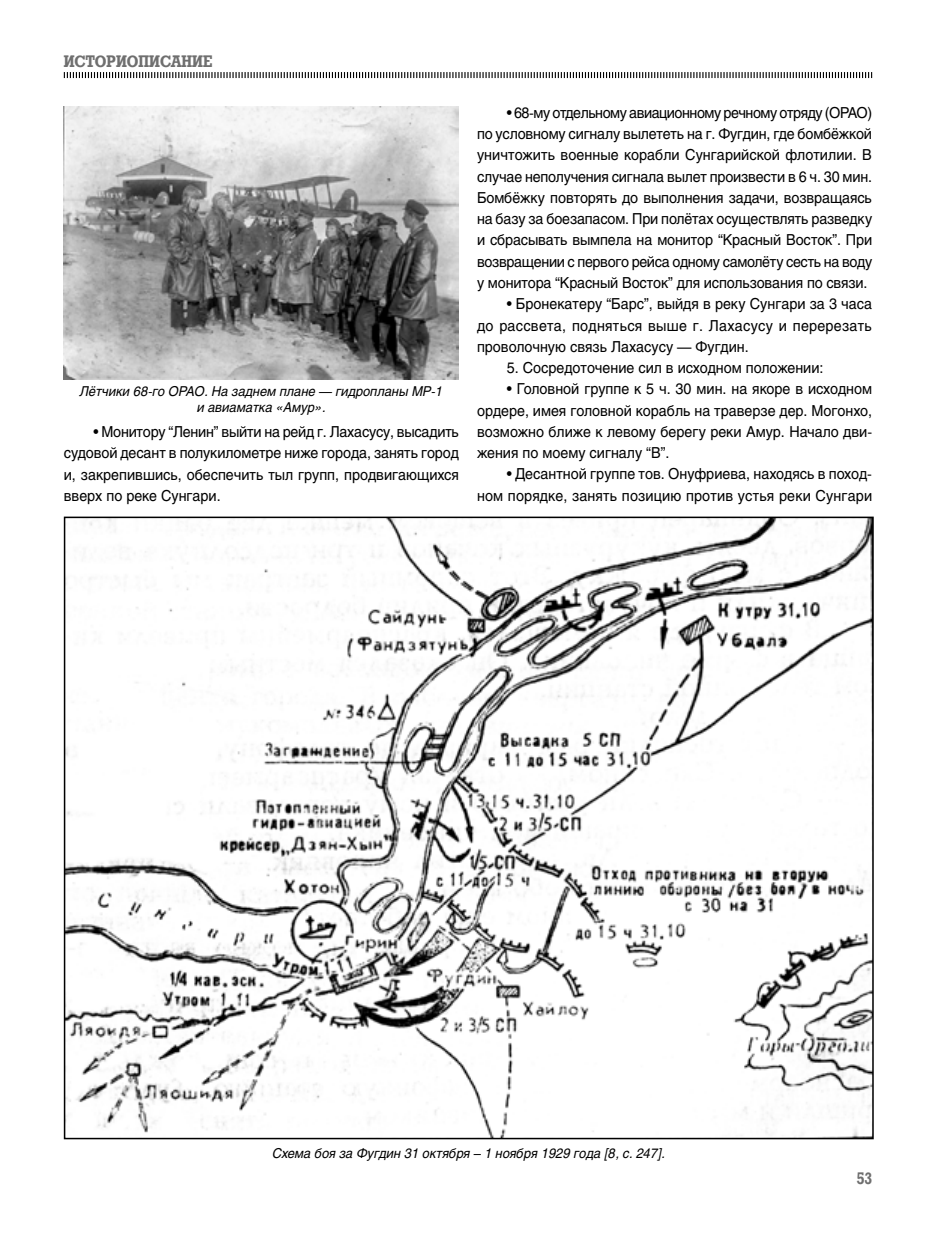
<style>
.page{position:relative;width:936px;height:1234px;background:#fff}
.page>*{position:absolute;margin:0;border:0;box-sizing:border-box;transform-origin:0 0}
.t1{font:700 16.5px "Rodeo";color:#6f6f6f;scale:.9 1}
.t2{font:15px/21.3px "Helios";color:#000;text-align:justify;scale:.95 1}
.t3{font:italic 13.5px/16.2px "Helios";color:#000;text-align:center;scale:.95 1}
</style>
<div class="page">
<svg style="left:63px;top:72px;width:809px;height:7px"></svg>
<img style="left:64px;top:106px;width:395px;height:273px">
<img style="left:67px;top:519px;width:803px;height:616px">
<p class="t1" style="left:64px;top:52px;width:166px">ИСТОРИОПИСАНИЕ</p>
<p class="t3" style="left:80px;top:383px;width:383px">Лётчики 68-го ОРАО. На заднем плане — гидропланы МР-1 и авиаматка «Амур».</p>
<p class="t2" style="left:64px;top:421px;width:417px;text-indent:30px">• Монитору “Ленин” выйти на рейд г. Лахасусу, высадить судовой десант в полукилометре ниже города, занять город и, закрепившись, обеспечить тыл групп, продвигающихся вверх по реке Сунгари.</p>
<p class="t2" style="left:477px;top:102px;width:417px;text-indent:30px">• 68-му отдельному авиационному речному отряду (ОРАО) по условному сигналу вылететь на г. Фугдин, где бомбёжкой уничтожить военные корабли Сунгарийской флотилии. В случае неполучения сигнала вылет произвести в 6 ч. 30 мин.<br>Бомбёжку повторять до выполнения задачи, возвращаясь на базу за боезапасом. При полётах осуществлять разведку и сбрасывать вымпела на монитор “Красный Восток”. При возвращении с первого рейса одному самолёту сесть на воду у монитора “Красный Восток” для использования по связи.</p>
<p class="t2" style="left:477px;top:293px;width:417px;text-indent:30px">• Бронекатеру “Барс”, выйдя в реку Сунгари за 3 часа до рассвета, подняться выше г. Лахасусу и перерезать проволочную связь Лахасусу — Фугдин.</p>
<p class="t2" style="left:506px;top:357px;width:335px">5. Сосредоточение сил в исходном положении:</p>
<p class="t2" style="left:477px;top:378px;width:417px;text-indent:30px">• Головной группе к 5 ч. 30 мин. на якоре в исходном ордере, имея головной корабль на траверзе дер. Могонхо, возможно ближе к левому берегу реки Амур. Начало дви&shy;жения по моему сигналу “В”.</p>
<p class="t2" style="left:477px;top:463px;width:417px;text-align:right">• Десантной группе тов. Онуфриева, находясь в поход&shy;ном порядке, занять позицию против устья реки Сунгари</p>
<p class="t3" style="left:272px;top:1144px;width:415px">Схема боя за Фугдин 31 октября – 1 ноября 1929 года [8, с. 247].</p>
<p class="t1" style="left:856px;top:1168px;width:19px">53</p>
</div>
